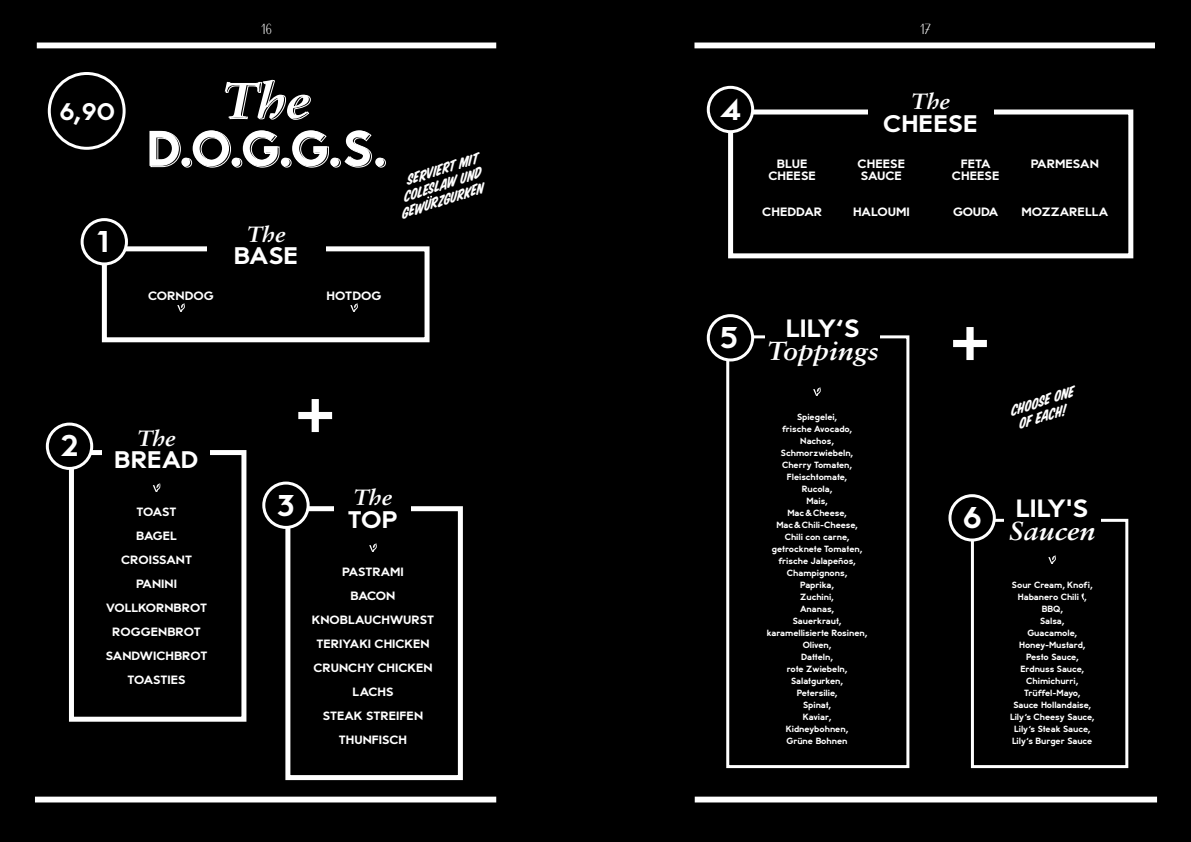
<style>
.page{position:relative;width:1191px;height:842px;background:#000}
.page>*{position:absolute;margin:0;border:0;box-sizing:border-box;transform-origin:0 0}
.t1{font:700 60px "Station 51";color:#fff}
.t2{font:700 50px "Station 51";color:#fff}
.t3{font:italic 700 50px "Sabon LT Std";color:#fff;scale:1.07 1}
.t4{font:700 30px "Station 51";color:#fff;scale:1.07 1}
.t5{font:italic 700 26px "Sabon LT Std";color:#fff;scale:1.07 1}
.t6{font:700 25px "Station 51";color:#fff;scale:1.07 1}
.t7{font:700 24px "Station 51";color:#fff;scale:1.07 1}
.t8{font:italic 700 22px "Sabon LT Std";letter-spacing:-.01em;color:#fff;scale:1.07 1}
.t9{font:italic 16px/15px "House Sampler House Slant";color:#fff}
.t10{font:300 condensed 14.6px "New Face";color:#fff;scale:1.07 1}
.t11{font:700 12.1px/12px "Station 51";color:#fff;text-align:center;scale:1.07 1}
.t12{font:700 12px/24px "Station 51";color:#fff;text-align:center;scale:1.07 1}
.t13{font:700 9px/12px "Station 51";letter-spacing:-.005em;color:#fff;text-align:center}
</style>
<div class="page">
<div style="left:37px;top:43px;width:459px;height:5px;background:#fff"></div>
<div style="left:694px;top:43px;width:461px;height:5px;background:#fff"></div>
<div style="left:35px;top:797px;width:461px;height:5px;background:#fff"></div>
<div style="left:694px;top:797px;width:463px;height:5px;background:#fff"></div>
<div style="left:102px;top:246px;width:327px;height:96px;border:5px solid #fff"></div>
<div style="left:82px;top:220px;width:44px;height:44px;background:#000;border-radius:50%"></div>
<div style="left:81px;top:218px;width:47px;height:47px;border:3px solid #fff;border-radius:50%"></div>
<div style="left:207px;top:225px;width:118px;height:39px;background:#000"></div>
<svg style="left:177px;top:303px;width:9px;height:10px"></svg>
<svg style="left:350px;top:303px;width:9px;height:10px"></svg>
<svg style="left:226px;top:80px;width:85px;height:40px;background:#252525"></svg>
<svg style="left:150px;top:131px;width:31px;height:36px"></svg>
<div style="left:183px;top:158px;width:9px;height:9px;border:1px solid #fff;border-radius:50%"></div>
<svg style="left:194px;top:131px;width:37px;height:37px"></svg>
<div style="left:233px;top:158px;width:9px;height:9px;border:1px solid #fff;border-radius:50%"></div>
<svg style="left:244px;top:131px;width:36px;height:37px"></svg>
<div style="left:282px;top:158px;width:9px;height:9px;border:1px solid #fff;border-radius:50%"></div>
<svg style="left:293px;top:131px;width:36px;height:37px"></svg>
<div style="left:331px;top:158px;width:10px;height:9px;border:1px solid #fff;border-radius:50%"></div>
<svg style="left:345px;top:131px;width:27px;height:37px"></svg>
<div style="left:376px;top:158px;width:10px;height:9px;border:1px solid #fff;border-radius:50%"></div>
<div style="left:285px;top:506px;width:178px;height:274px;border:5px solid #fff"></div>
<svg style="left:369px;top:543px;width:9px;height:10px"></svg>
<div style="left:264px;top:483px;width:44px;height:44px;background:#000;border-radius:50%"></div>
<div style="left:262px;top:482px;width:48px;height:47px;border:3px solid #fff;border-radius:50%"></div>
<div style="left:334px;top:488px;width:77px;height:50px;background:#000"></div>
<div style="left:69px;top:450px;width:177px;height:272px;border:5px solid #fff"></div>
<svg style="left:153px;top:483px;width:8px;height:10px"></svg>
<div style="left:47px;top:424px;width:45px;height:44px;background:#000;border-radius:50%"></div>
<div style="left:46px;top:423px;width:47px;height:47px;border:3px solid #fff;border-radius:50%"></div>
<div style="left:103px;top:429px;width:107px;height:50px;background:#000"></div>
<div style="left:971px;top:519px;width:157px;height:249px;border:3px solid #fff"></div>
<div style="left:1003px;top:498px;width:97px;height:58px;background:#000"></div>
<svg style="left:1048px;top:555px;width:8px;height:10px"></svg>
<svg style="left:1081px;top:593px;width:3px;height:7px"></svg>
<div style="left:950px;top:496px;width:44px;height:44px;background:#000;border-radius:50%"></div>
<div style="left:948px;top:494px;width:47px;height:47px;border:3px solid #fff;border-radius:50%"></div>
<div style="left:728px;top:110px;width:405px;height:148px;border:5px solid #fff"></div>
<div style="left:708px;top:87px;width:44px;height:45px;background:#000;border-radius:50%"></div>
<div style="left:707px;top:86px;width:47px;height:47px;border:3px solid #fff;border-radius:50%"></div>
<div style="left:867px;top:92px;width:126px;height:51px;background:#000"></div>
<div style="left:726px;top:335px;width:183px;height:433px;border:3px solid #fff"></div>
<div style="left:765px;top:318px;width:115px;height:59px;background:#000"></div>
<svg style="left:813px;top:387px;width:8px;height:10px"></svg>
<div style="left:708px;top:316px;width:44px;height:44px;background:#000;border-radius:50%"></div>
<div style="left:707px;top:314px;width:47px;height:47px;border:3px solid #fff;border-radius:50%"></div>
<div style="left:48px;top:72px;width:78px;height:78px;border:3px solid #fff;border-radius:50%"></div>
<h3 class="t7" style="left:59px;top:97px;width:53px">6,90</h3>
<h3 class="t10" style="left:261px;top:22px;width:11px">16</h3>
<h3 class="t10" style="left:920px;top:22px;width:11px">17</h3>
<h2 class="t3" style="left:221px;top:70px;width:84px">The</h2>
<h2 class="t2" style="left:146px;top:119px;width:242px">D.O.G.G.S.</h2>
<h3 class="t9" style="left:389px;top:179px;width:91px;text-align:right;rotate:-18deg">serviert mit coleslaw und gewurzgurken</h3>
<h3 class="t4" style="left:719px;top:92px;width:22px">4</h3>
<h3 class="t8" style="left:911px;top:88px;width:38px">The</h3>
<h3 class="t7" style="left:883px;top:109px;width:90px">CHEESE</h3>
<h3 class="t11" style="left:768px;top:158px;width:46px">BLUE<br>CHEESE</h3>
<h3 class="t11" style="left:952px;top:158px;width:46px">FETA<br>CHEESE</h3>
<h3 class="t11" style="left:1030px;top:158px;width:65px">PARMESAN</h3>
<h3 class="t11" style="left:857px;top:158px;width:46px;text-align:left">CHEESE<br>SAUCE</h3>
<h3 class="t11" style="left:762px;top:206px;width:58px">CHEDDAR</h3>
<h3 class="t11" style="left:853px;top:206px;width:55px">HALOUMI</h3>
<h3 class="t11" style="left:953px;top:206px;width:44px">GOUDA</h3>
<h3 class="t11" style="left:1021px;top:206px;width:83px">MOZZARELLA</h3>
<h3 class="t4" style="left:97px;top:224px;width:13px">1</h3>
<h3 class="t8" style="left:247px;top:221px;width:38px">The</h3>
<h3 class="t7" style="left:234px;top:241px;width:62px">BASE</h3>
<h3 class="t11" style="left:148px;top:290px;width:63px">CORNDOG</h3>
<h3 class="t11" style="left:327px;top:290px;width:53px">HOTDOG</h3>
<h3 class="t4" style="left:61px;top:428px;width:18px">2</h3>
<h3 class="t8" style="left:137px;top:425px;width:38px">The</h3>
<h3 class="t7" style="left:114px;top:445px;width:80px">BREAD</h3>
<h3 class="t12" style="left:106px;top:500px;width:97px">TOAST<br>BAGEL<br>CROISSANT<br>PANINI<br>VOLLKORNBROT<br>ROGGENBROT<br>SANDWICHBROT<br>TOASTIES</h3>
<h1 class="t1" style="left:295px;top:375px;width:42px">+</h1>
<h3 class="t4" style="left:277px;top:488px;width:19px">3</h3>
<h3 class="t8" style="left:353px;top:484px;width:38px">The</h3>
<h3 class="t7" style="left:348px;top:505px;width:48px">TOP</h3>
<h3 class="t12" style="left:342px;top:560px;width:59px">PASTRAMI</h3>
<h3 class="t11" style="left:350px;top:590px;width:44px">BACON</h3>
<h3 class="t12" style="left:312px;top:608px;width:116px">KNOBLAUCHWURST<br>TERIYAKI CHICKEN<br>CRUNCHY CHICKEN<br>LACHS<br>STEAK STREIFEN<br>THUNFISCH</h3>
<h3 class="t4" style="left:720px;top:320px;width:19px">5</h3>
<h3 class="t6" style="left:786px;top:313px;width:70px">LILY‘S</h3>
<h3 class="t5" style="left:767px;top:335px;width:106px">Toppings</h3>
<p class="t13" style="left:767px;top:411px;width:102px">Spiegelei,<br>frische Avocado,<br>Nachos,<br>Schmorzwiebeln,<br>Cherry Tomaten,<br>Fleischtomate,<br>Rucola,<br>Mais,<br>Mac&amp;Cheese,<br>Mac&amp;Chili-Cheese,<br>Chili con carne, getrocknete Tomaten, frische Jalapeños,<br>Champignons,<br>Paprika,<br>Zuchini,<br>Ananas,<br>Sauerkraut, karamellisierte Rosinen,<br>Oliven,<br>Datteln,<br>rote Zwiebeln,<br>Salatgurken,<br>Petersilie,<br>Spinat,<br>Kaviar,<br>Kidneybohnen,<br>Grüne Bohnen</p>
<h1 class="t1" style="left:949px;top:303px;width:42px">+</h1>
<h3 class="t9" style="left:1007px;top:405px;width:68px;rotate:-18deg">Choose one of each!</h3>
<h3 class="t4" style="left:962px;top:500px;width:19px">6</h3>
<h3 class="t6" style="left:1015px;top:493px;width:69px">LILY'S</h3>
<h3 class="t5" style="left:1008px;top:515px;width:82px">Saucen</h3>
<p class="t13" style="left:1010px;top:579px;width:86px">Sour Cream, Knofi,<br>Habanero Chili ,<br>BBQ,<br>Salsa,<br>Guacamole,<br>Honey-Mustard,<br>Pesto Sauce,<br>Erdnuss Sauce,<br>Chimichurri,<br>Trüffel-Mayo,<br>Sauce Hollandaise,<br>Lily‘s Cheesy Sauce,<br>Lily‘s Steak Sauce,<br>Lily‘s Burger Sauce</p>
</div>
